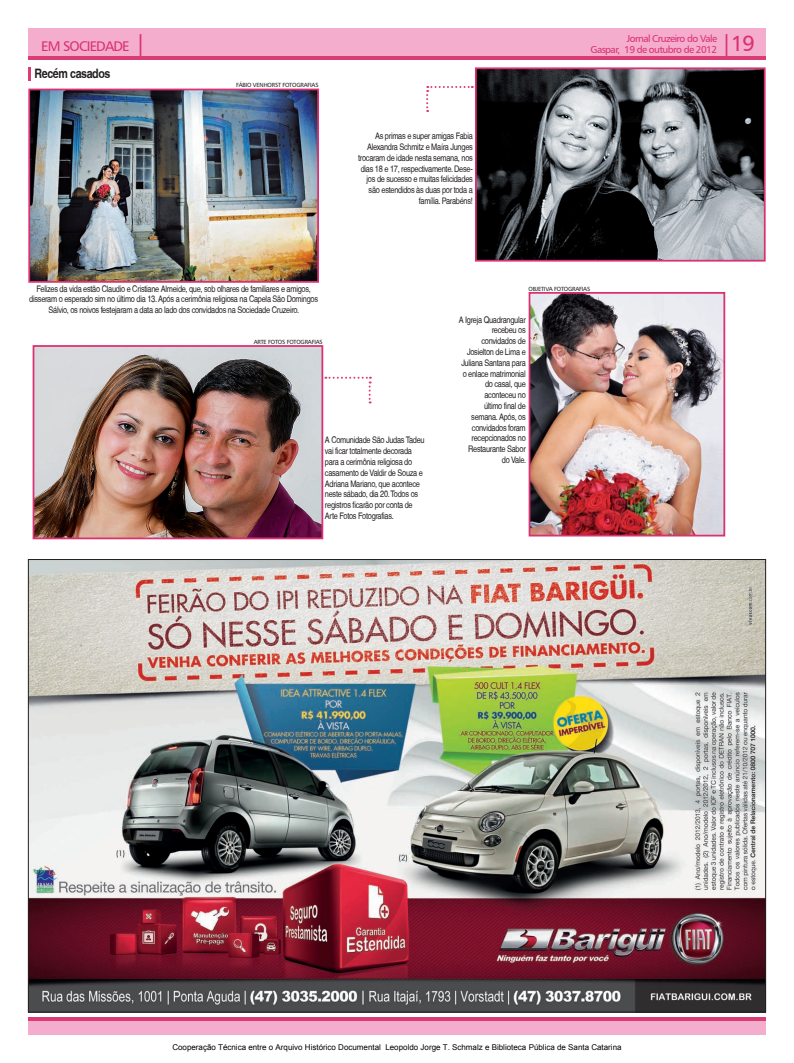
<style>
.page{position:relative;width:794px;height:1063px;background:#fff}
.page>*{position:absolute;margin:0;border:0;box-sizing:border-box;transform-origin:0 0}
.t1{font:22px "Humanist 777 BT Roman B";color:#da3173}
.t2{font:14px "Humanist 777 BT Roman B";letter-spacing:-.06em;color:#da3173}
.t3{font:700 condensed 13px "Helvetica";letter-spacing:-.03em;color:#231f20}
.t4{font:10px/11px "Humanist 777 BT Roman B";letter-spacing:-.06em;color:#da3173;text-align:right}
.t5{font:condensed 9px/10.8px "Helvetica";letter-spacing:-.03em;color:#231f20;text-align:right}
.t6{font:8px "Arial";color:#000}
.t7{font:6px "Humanist 777 BT Roman B";letter-spacing:-.03em;color:#231f20}
.s1{font-size:22px}
</style>
<div class="page">
<img style="left:531px;top:295px;width:191px;height:239px">
<div style="left:528px;top:292px;width:197px;height:245px;border:2px solid #da3173"></div>
<div style="left:28px;top:1020px;width:737px;height:15px;background:#f5adce"></div>
<hr style="left:28px;top:1018px;width:737px;height:3px;background:#da3d73">
<svg style="left:28px;top:67px;width:2px;height:13px"></svg>
<div style="left:28px;top:28px;width:737px;height:29px;background:#f5adce"></div>
<hr style="left:28px;top:57px;width:737px;height:3px;background:#da3d73">
<img style="left:30px;top:561px;width:734px;height:450px">
<img style="left:31px;top:92px;width:285px;height:188px">
<div style="left:28px;top:89px;width:291px;height:194px;border:2px solid #da3173"></div>
<img style="left:478px;top:70px;width:284px;height:189px">
<div style="left:475px;top:67px;width:290px;height:195px;border:2px solid #da3173"></div>
<svg style="left:426px;top:86px;width:47px;height:26px"></svg>
<img style="left:36px;top:348px;width:284px;height:188px">
<div style="left:33px;top:345px;width:290px;height:194px;border:2px solid #da3173"></div>
<svg style="left:325px;top:377px;width:46px;height:26px"></svg>
<h2 class="t2" style="left:41px;top:37px;width:106px">EM SOCIEDADE <span class="s1">|</span></h2>
<h1 class="t1" style="left:721px;top:30px;width:35px">|19</h1>
<p class="t4" style="left:590px;top:33px;width:128px">Jornal Cruzeiro do Vale<br>Gaspar, 19 de outubro de 2012</p>
<h3 class="t3" style="left:35px;top:66px;width:77px">Recém casados</h3>
<p class="t7" style="left:236px;top:82px;width:84px">FÁBIO VENHORST FOTOGRAFIAS</p>
<p class="t5" style="left:358px;top:131px;width:116px">As primas e super amigas Fabia<br>Alexandra Schmitz e Maíra Junges trocaram de idade nesta semana, nos dias 18 e 17, respectivamente. Dese&shy;jos de sucesso e muitas felicidades são estendidos às duas por toda a família. Parabéns!</p>
<p class="t5" style="left:29px;top:283px;width:290px;text-align:center">Felizes da vida estão Claudio e Cristiane Almeide, que, sob olhares de familiares e amigos, disseram o esperado sim no último dia 13. Após a cerimônia religiosa na Capela São Domingos<br>Sálvio, os noivos festejaram a data ao lado dos convidados na Sociedade Cruzeiro.</p>
<p class="t7" style="left:254px;top:338px;width:71px">ARTE FOTOS FOTOGRAFIAS</p>
<p class="t5" style="left:325px;top:435px;width:101px;text-align:left">A Comunidade São Judas Tadeu vai ficar totalmente decorada para a cerimônia religiosa do casamento de Valdir de Souza e<br>Adriana Mariano, que acontece neste sábado, dia 20. Todos os registros ficarão por conta de<br>Arte Fotos Fotografias.</p>
<p class="t7" style="left:528px;top:286px;width:63px">OBJETIVA FOTOGRAFIAS</p>
<p class="t5" style="left:459px;top:314px;width:69px">A Igreja Quadrangular recebeu os convidados de<br>Josielton de Lima e<br>Juliana Santana para o enlace matrimonial do casal, que aconteceu no<br>último final de semana. Após, os convidados foram recepcionados no<br>Restaurante Sabor do Vale.</p>
<p class="t6" style="left:172px;top:1042px;width:451px">Cooperação Técnica entre o Arquivo Histórico Documental Leopoldo Jorge T. Schmalz e Biblioteca Pública de Santa Catarina</p>
</div>
